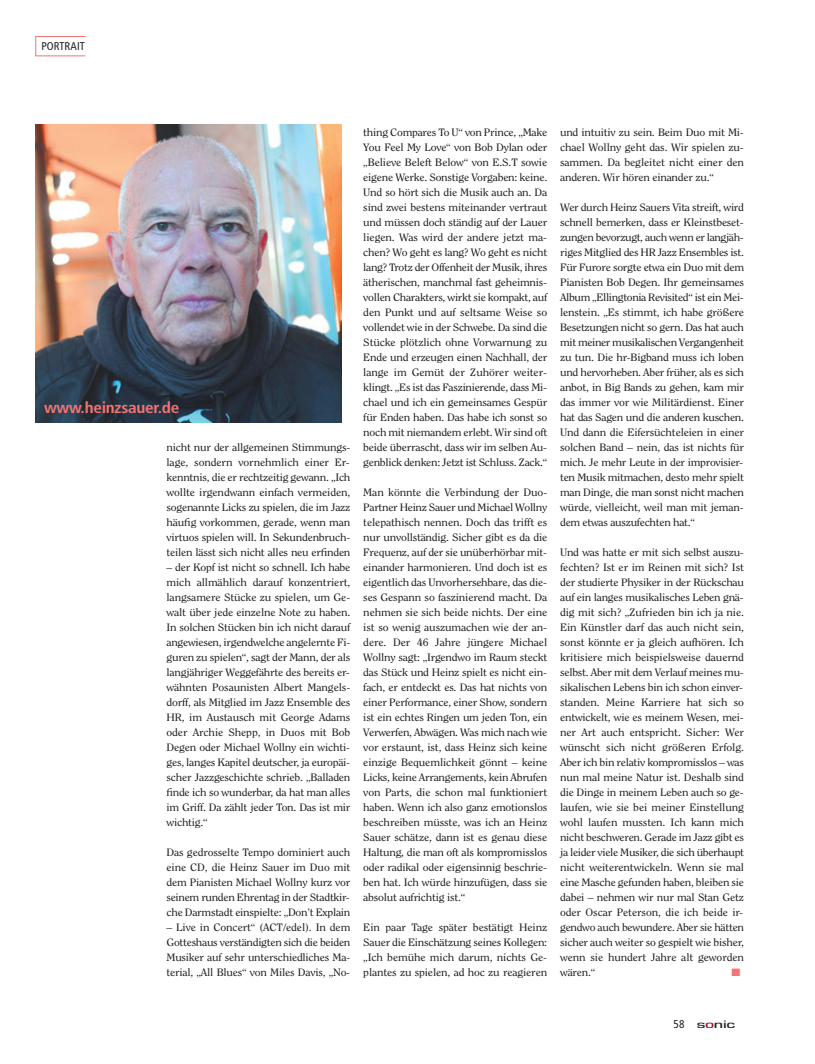
<style>
.page{position:relative;width:815px;height:1064px;background:#fff}
.page>*{position:absolute;margin:0;border:0;box-sizing:border-box;transform-origin:0 0}
.t1{font:700 condensed 15.62px "Frutiger LT Std";letter-spacing:-.015em;color:#f37471;scale:1.1 1}
.t2{font:condensed 11.25px "Frutiger LT Std";letter-spacing:.01em;color:#231f20}
.t3{font:500 11.25px "Eurostile T";letter-spacing:-.02em;color:#231f20;scale:1.6 1}
.t4{font:10.62px/15px "Clearface Std";letter-spacing:-.02em;color:#231f20;text-align:justify;scale:1.1 1}
.t5{font:10.62px "Zapf Dingbats";color:#f37471;scale:1.1 1}
.s1{font-family:"Frutiger LT Std";font-weight:400;font-stretch:condensed}
.s2{color:#971b1e}
</style>
<div class="page">
<div style="left:35px;top:36px;width:51px;height:20px;border:1px solid #f37471"></div>
<img style="left:35px;top:125px;width:306px;height:297px">
<p class="t2" style="left:41px;top:39px;width:45px">PORTRAIT</p>
<h1 class="t1" style="left:44px;top:398px;width:125px">www.heinzsauer.de</h1>
<p class="t4" style="left:167px;top:440px;width:169px">nicht nur der allgemeinen Stimmungs&shy;lage, sondern vornehmlich einer Er&shy;kenntnis, die er rechtzeitig gewann. „Ich wollte irgendwann einfach vermeiden, sogenannte Licks zu spielen, die im Jazz häufig vorkommen, gerade, wenn man virtuos spielen will. In Sekundenbruch&shy;teilen lässt sich nicht alles neu erfinden</p>
<p class="t4" style="left:167px;top:560px;width:169px">– der Kopf ist nicht so schnell. Ich habe mich allmählich darauf konzentriert, langsamere Stücke zu spielen, um Ge&shy;walt über jede einzelne Note zu haben.<br>In solchen Stücken bin ich nicht darauf angewiesen, irgendwelche angelernte Fi&shy;guren zu spielen“, sagt der Mann, der als langjähriger Weggefährte des bereits er&shy;wähnten Posaunisten Albert Mangels&shy;dorff, als Mitglied im Jazz Ensemble des HR, im Austausch mit George Adams oder Archie Shepp, in Duos mit Bob Degen oder Michael Wollny ein wichti&shy;ges, langes Kapitel deutscher, ja europäi&shy;scher Jazzgeschichte schrieb. „Balladen finde ich so wunderbar, da hat man alles im Griff. Da zählt jeder Ton. Das ist mir wichtig.“</p>
<p class="t4" style="left:167px;top:845px;width:169px">Das gedrosselte Tempo dominiert auch eine CD, die Heinz Sauer im Duo mit dem Pianisten Michael Wollny kurz vor seinem runden Ehrentag in der Stadtkir&shy;che Darmstadt einspielte: „Don’t Explain</p>
<p class="t4" style="left:167px;top:920px;width:169px">– Live in Concert“ (ACT/edel). In dem Gotteshaus verständigten sich die beiden Musiker auf sehr unterschiedliches Ma&shy;terial, „All Blues“ von Miles Davis, „No -</p>
<p class="t4" style="left:363px;top:125px;width:169px">thing Compares To U“ von Prince, „Make You Feel My Love“ von Bob Dylan oder „Believe Beleft Below“ von E.S.T sowie eigene Werke. Sonstige Vorgaben: keine.<br>Und so hört sich die Musik auch an. Da sind zwei bestens miteinander vertraut und müssen doch ständig auf der Lauer liegen. Was wird der andere jetzt ma&shy;chen? Wo geht es lang? Wo geht es nicht lang? Trotz der Offenheit der Musik, ihres ätherischen, manchmal fast geheimnis&shy;vollen Charakters, wirkt sie kompakt, auf den Punkt und auf seltsame Weise so vollendet wie in der Schwebe. Da sind die Stücke plötzlich ohne Vorwarnung zu Ende und erzeugen einen Nachhall, der lange im Gemüt der Zuhörer weiter - klingt. „Es ist das Faszinierende, dass Mi&shy;chael und ich ein gemeinsames Gespür für Enden haben. Das habe ich sonst so noch mit niemandem erlebt. Wir sind oft beide überrascht, dass wir im selben Au&shy;genblick denken: Jetzt ist Schluss. Zack.“</p>
<p class="t4" style="left:363px;top:485px;width:169px">Man könnte die Verbindung der Duo-Partner Heinz Sauer und Michael Wollny telepathisch nennen. Doch das trifft es nur unvollständig. Sicher gibt es da die Frequenz, auf der sie unüberhörbar mit&shy;einander harmonieren. Und doch ist es eigentlich das Unvorhersehbare, das die&shy;ses Gespann so faszinierend macht. Da nehmen sie sich beide nichts. Der eine ist so wenig auszumachen wie der an&shy;dere. Der 46 Jahre jüngere Michael Wollny sagt: „Irgendwo im Raum steckt das Stück und Heinz spielt es nicht ein&shy;fach, er entdeckt es. Das hat nichts von einer Performance, einer Show, sondern ist ein echtes Ringen um jeden Ton, ein Verwerfen, Abwägen. Was mich nach wie vor erstaunt, ist, dass Heinz sich keine einzige Bequemlichkeit gönnt – keine Licks, keine Arrangements, kein Abrufen von Parts, die schon mal funktioniert haben. Wenn ich also ganz emotionslos beschreiben müsste, was ich an Heinz Sauer schätze, dann ist es genau diese Haltung, die man oft als kompromisslos oder radikal oder eigensinnig beschrie&shy;ben hat. Ich würde hinzufügen, dass sie absolut aufrichtig ist.“</p>
<p class="t4" style="left:363px;top:920px;width:169px">Ein paar Tage später bestätigt Heinz Sauer die Einschätzung seines Kollegen: „Ich bemühe mich darum, nichts Ge&shy;plantes zu spielen, ad hoc zu reagieren</p>
<p class="t4" style="left:560px;top:125px;width:169px">und intuitiv zu sein. Beim Duo mit Mi&shy;chael Wollny geht das. Wir spielen zu&shy;sammen. Da begleitet nicht einer den anderen. Wir hören einander zu.“</p>
<p class="t4" style="left:560px;top:200px;width:169px">Wer durch Heinz Sauers Vita streift, wird schnell bemerken, dass er Kleinstbeset&shy;zungen bevorzugt, auch wenn er langjäh&shy;riges Mitglied des HR Jazz Ensembles ist.<br>Für Furore sorgte etwa ein Duo mit dem Pianisten Bob Degen. Ihr gemeinsames Album „Ellingtonia Revisited“ ist ein Mei&shy;lenstein. „Es stimmt, ich habe größere Besetzungen nicht so gern. Das hat auch mit meiner musikalischen Vergangenheit zu tun. Die hr-Bigband muss ich loben und hervorheben. Aber früher, als es sich anbot, in Big Bands zu gehen, kam mir das immer vor wie Militärdienst. Einer hat das Sagen und die anderen kuschen.<br>Und dann die Eifersüchteleien in einer solchen Band – nein, das ist nichts für mich. Je mehr Leute in der improvisier&shy;ten Musik mitmachen, desto mehr spielt man Dinge, die man sonst nicht machen würde, vielleicht, weil man mit jeman&shy;dem etwas auszufechten hat.“</p>
<p class="t4" style="left:560px;top:545px;width:169px">Und was hatte er mit sich selbst auszu&shy;fechten? Ist er im Reinen mit sich? Ist der studierte Physiker in der Rückschau auf ein langes musikalisches Leben gnä&shy;dig mit sich? „Zufrieden bin ich ja nie.<br>Ein Künstler darf das auch nicht sein, sonst könnte er ja gleich aufhören. Ich kritisiere mich beispielsweise dauernd selbst. Aber mit dem Verlauf meines mu&shy;sikalischen Lebens bin ich schon einver&shy;standen. Meine Karriere hat sich so entwickelt, wie es meinem Wesen, mei&shy;ner Art auch entspricht. Sicher: Wer wünscht sich nicht größeren Erfolg.<br>Aber ich bin relativ kompromisslos – was nun mal meine Natur ist. Deshalb sind die Dinge in meinem Leben auch so ge&shy;laufen, wie sie bei meiner Einstellung wohl laufen mussten. Ich kann mich nicht beschweren. Gerade im Jazz gibt es ja leider viele Musiker, die sich überhaupt nicht weiterentwickeln. Wenn sie mal eine Masche gefunden haben, bleiben sie dabei – nehmen wir nur mal Stan Getz oder Oscar Peterson, die ich beide ir&shy;gendwo auch bewundere. Aber sie hätten sicher auch weiter so gespielt wie bisher, wenn sie hundert Jahre alt geworden wären.“</p>
<p class="t5" style="left:732px;top:967px;width:10px">■</p>
<p class="t3" style="left:674px;top:1018px;width:40px"><span class="s1">58</span> s<span class="s2">o</span>nic</p>
</div>
